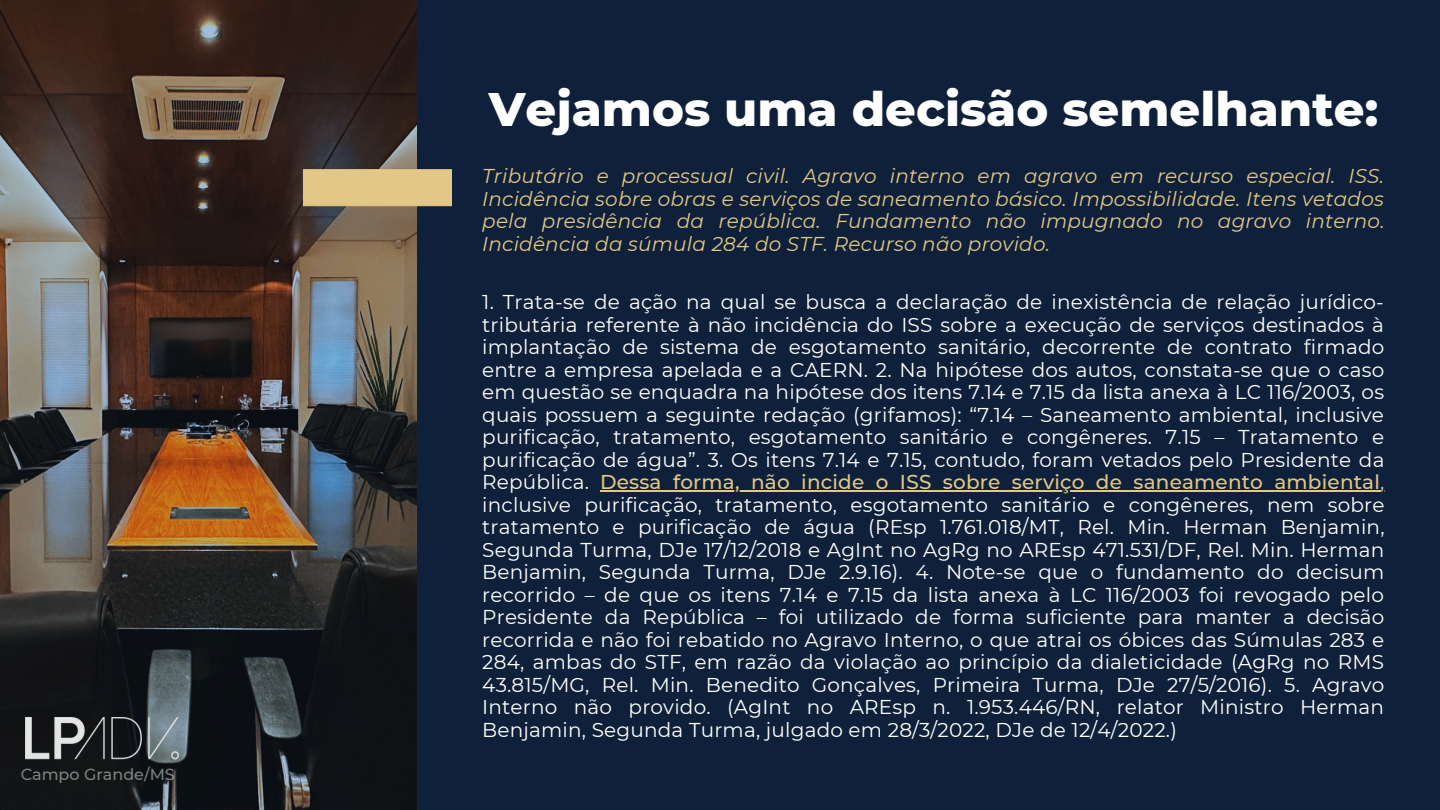
<style>
.page{position:relative;width:1440px;height:810px;background:#0f213a}
.page>*{position:absolute;margin:0;border:0;box-sizing:border-box;transform-origin:0 0}
.t1{font:800 48px "Montserrat";color:#fff}
.t2{font:20px/22.5px "Montserrat";letter-spacing:.01em;color:#fff;text-align:justify}
.t3{font:italic 20px/22.5px "Montserrat";letter-spacing:.01em;color:#e2c788;text-align:justify}
.t4{font:500 16px "Montserrat";color:#fff}
.s1{font-weight:500;color:#e2c788}
.s2{color:#e2c788}
</style>
<div class="page">
<img style="left:0;top:0;width:416px;height:809px">
<img style="left:26px;top:717px;width:153px;height:49px">
<hr style="left:600px;top:491px;width:780px;height:1px;background:#e2c788">
<img style="left:302px;top:168px;width:149px;height:39px">
<p class="t4" style="left:21px;top:765px;width:156px">Campo Grande/MS</p>
<h1 class="t1" style="left:489px;top:79px;width:891px">Vejamos uma decisão semelhante:</h1>
<p class="t3" style="left:482px;top:165px;width:904px">Tributário e processual civil. Agravo interno em agravo em recurso especial. ISS.<br>Incidência sobre obras e serviços de saneamento básico. Impossibilidade. Itens vetados pela presidência da república. Fundamento não impugnado no agravo interno.<br>Incidência da súmula 284 do STF. Recurso não provido.</p>
<p class="t2" style="left:482px;top:291px;width:904px">1. Trata-se de ação na qual se busca a declaração de inexistência de relação jurídico&shy;tributária referente à não incidência do ISS sobre a execução de serviços destinados à implantação de sistema de esgotamento sanitário, decorrente de contrato firmado entre a empresa apelada e a CAERN. 2. Na hipótese dos autos, constata-se que o caso em questão se enquadra na hipótese dos itens 7.14 e 7.15 da lista anexa à LC 116/2003, os quais possuem a seguinte redação (grifamos): “7.14 – Saneamento ambiental, inclusive purificação, tratamento, esgotamento sanitário e congêneres. 7.15 – Tratamento e purificação de água”. 3. Os itens 7.14 e 7.15, contudo, foram vetados pelo Presidente da República. <span class="s1">Dessa forma, não incide o ISS sobre serviço de saneamento ambiental</span><span class="s2">, </span>inclusive purificação, tratamento, esgotamento sanitário e congêneres, nem sobre tratamento e purificação de água (REsp 1.761.018/MT, Rel. Min. Herman Benjamin, Segunda Turma, DJe 17/12/2018 e AgInt no AgRg no AREsp 471.531/DF, Rel. Min. Herman Benjamin, Segunda Turma, DJe 2.9.16). 4. Note-se que o fundamento do decisum recorrido – de que os itens 7.14 e 7.15 da lista anexa à LC 116/2003 foi revogado pelo Presidente da República – foi utilizado de forma suficiente para manter a decisão recorrida e não foi rebatido no Agravo Interno, o que atrai os óbices das Súmulas 283 e 284, ambas do STF, em razão da violação ao princípio da dialeticidade (AgRg no RMS 43.815/MG, Rel. Min. Benedito Gonçalves, Primeira Turma, DJe 27/5/2016). 5. Agravo Interno não provido. (AgInt no AREsp n. 1.953.446/RN, relator Ministro Herman Benjamin, Segunda Turma, julgado em 28/3/2022, DJe de 12/4/2022.)</p>
</div>
